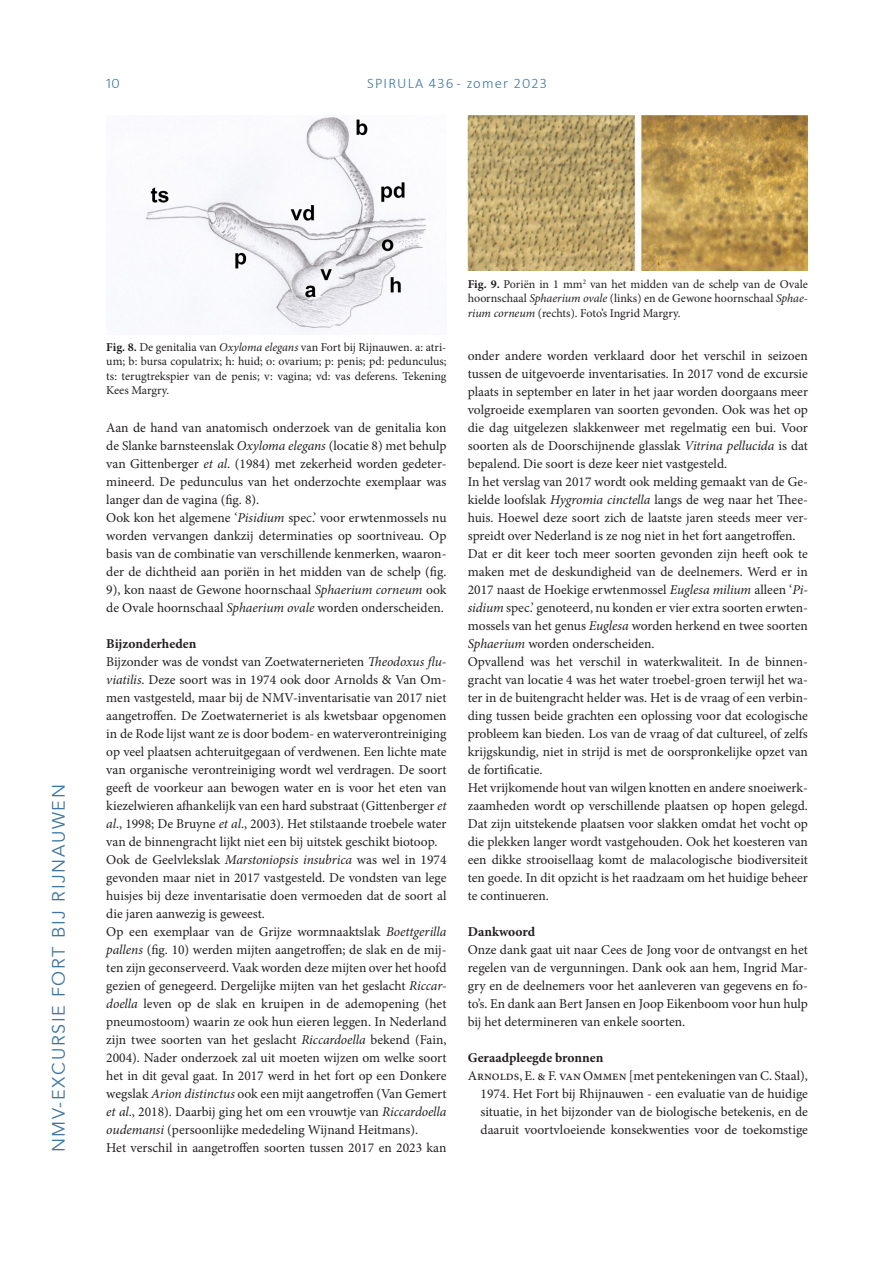
<style>
.page{position:relative;width:893px;height:1263px;background:#fff}
.page>*{position:absolute;margin:0;border:0;box-sizing:border-box;transform-origin:0 0}
.t1{font:18px "Avenir";letter-spacing:.09em;color:#3d76a1}
.t2{font:300 14.7px "Calibri";letter-spacing:.08em;color:#3d76a1}
.t3{font:13.5px/18px "Minion Pro";color:#231f20}
.t4{font:700 13.5px "Minion Pro";color:#231f20}
.t5{font:12px/14.4px "Minion Pro";letter-spacing:-.01em;color:#231f20;text-align:justify}
.s1{font-weight:700}
.s2{font-style:italic}
</style>
<div class="page">
<img style="left:145px;top:117px;width:281px;height:215px">
<img style="left:468px;top:115px;width:340px;height:155px">
<p class="t2" style="left:106px;top:74px;width:15px">10</p>
<p class="t2" style="left:367px;top:74px;width:181px">SPIRULA 436 - zomer 2023</p>
<h1 class="t1" style="left:48px;top:1152px;width:370px;rotate:-90deg">NMV-EXCURSIE FORT BIJ RIJNAUWEN</h1>
<p class="t5" style="left:106px;top:340px;width:342px"><span class="s1">Fig. 8.</span> De genitalia van <span class="s2">Oxyloma elegans</span> van Fort bij Rijnauwen. a: atri&shy;um; b: bursa copulatrix; h: huid; o: ovarium; p: penis; pd: pedunculus; ts: terugtrekspier van de penis; v: vagina; vd: vas deferens. Tekening Kees Margry.</p>
<p class="t3" style="left:106px;top:419px;width:342px">Aan de hand van anatomisch onderzoek van de genitalia kon de Slanke barnsteenslak <span class="s2">Oxyloma elegans</span> (locatie 8) met behulp van Gittenberger <span class="s2">et al</span>. (1984) met zekerheid worden gedeter&shy;mineerd. De pedunculus van het onderzochte exemplaar was langer dan de vagina (fig. 8).<br>Ook kon het algemene ‘<span class="s2">Pisidium</span> spec.’ voor erwtenmossels nu worden vervangen dankzij determinaties op soortniveau. Op basis van de combinatie van verschillende kenmerken, waaron&shy;der de dichtheid aan poriën in het midden van de schelp (fig.<br>9), kon naast de Gewone hoornschaal <span class="s2">Sphaerium corneum</span> ook de Ovale hoornschaal <span class="s2">Sphaerium ovale</span> worden onderscheiden.</p>
<p class="t3" style="left:106px;top:635px;width:342px"><span class="s1">Bijzonderheden<br></span>Bijzonder was de vondst van Zoetwaternerieten <span class="s2">Theodoxus flu&shy;viatilis</span>. Deze soort was in 1974 ook door Arnolds &amp; Van Om&shy;men vastgesteld, maar bij de NMV-inventarisatie van 2017 niet aangetroffen. De Zoetwaterneriet is als kwetsbaar opgenomen in de Rode lijst want ze is door bodem- en waterverontreiniging op veel plaatsen achteruitgegaan of verdwenen. Een lichte mate van organische verontreiniging wordt wel verdragen. De soort geeft de voorkeur aan bewogen water en is voor het eten van kiezelwieren afhankelijk van een hard substraat (Gittenberger <span class="s2">et al</span>., 1998; De Bruyne <span class="s2">et al</span>., 2003). Het stilstaande troebele water van de binnengracht lijkt niet een bij uitstek geschikt biotoop.<br>Ook de Geelvlekslak <span class="s2">Marstoniopsis insubrica</span> was wel in 1974 gevonden maar niet in 2017 vastgesteld. De vondsten van lege huisjes bij deze inventarisatie doen vermoeden dat de soort al die jaren aanwezig is geweest.<br>Op een exemplaar van de Grijze wormnaaktslak <span class="s2">Boettgerilla pallens</span> (fig. 10) werden mijten aangetroffen; de slak en de mij&shy;ten zijn geconserveerd. Vaak worden deze mijten over het hoofd gezien of genegeerd. Dergelijke mijten van het geslacht <span class="s2">Riccar&shy;doella</span> leven op de slak en kruipen in de ademopening (het pneumostoom) waarin ze ook hun eieren leggen. In Nederland zijn twee soorten van het geslacht <span class="s2">Riccardoella</span> bekend (Fain, 2004). Nader onderzoek zal uit moeten wijzen om welke soort het in dit geval gaat. In 2017 werd in het fort op een Donkere wegslak <span class="s2">Arion distinctus</span> ook een mijt aangetroffen (Van Gemert <span class="s2">et al</span>., 2018). Daarbij ging het om een vrouwtje van <span class="s2">Riccardoella oudemansi</span> (persoonlijke mededeling Wijnand Heitmans).<br>Het verschil in aangetroffen soorten tussen 2017 en 2023 kan</p>
<p class="t5" style="left:468px;top:277px;width:342px"><span class="s1">Fig. 9.</span> Poriën in 1 mm<sup>2</sup> van het midden van de schelp van de Ovale hoornschaal <span class="s2">Sphaerium ovale</span> (links) en de Gewone hoornschaal <span class="s2">Sphae&shy;rium corneum</span> (rechts). Foto’s Ingrid Margry.</p>
<p class="t3" style="left:468px;top:347px;width:342px">onder andere worden verklaard door het verschil in seizoen tussen de uitgevoerde inventarisaties. In 2017 vond de excursie plaats in september en later in het jaar worden doorgaans meer volgroeide exemplaren van soorten gevonden. Ook was het op die dag uitgelezen slakkenweer met regelmatig een bui. Voor soorten als de Doorschijnende glasslak <span class="s2">Vitrina pellucida</span> is dat bepalend. Die soort is deze keer niet vastgesteld.<br>In het verslag van 2017 wordt ook melding gemaakt van de Ge&shy;kielde loofslak <span class="s2">Hygromia cinctella</span> langs de weg naar het Thee&shy;huis. Hoewel deze soort zich de laatste jaren steeds meer ver&shy;spreidt over Nederland is ze nog niet in het fort aangetroffen.<br>Dat er dit keer toch meer soorten gevonden zijn heeft ook te maken met de deskundigheid van de deelnemers. Werd er in 2017 naast de Hoekige erwtenmossel <span class="s2">Euglesa milium</span> alleen ‘<span class="s2">Pi&shy;sidium</span> spec.’ genoteerd, nu konden er vier extra soorten erwten&shy;mossels van het genus <span class="s2">Euglesa</span> worden herkend en twee soorten <span class="s2">Sphaerium</span> worden onderscheiden.<br>Opvallend was het verschil in waterkwaliteit. In de binnen&shy;gracht van locatie 4 was het water troebel-groen terwijl het wa&shy;ter in de buitengracht helder was. Het is de vraag of een verbin&shy;ding tussen beide grachten een oplossing voor dat ecologische probleem kan bieden. Los van de vraag of dat cultureel, of zelfs krijgskundig, niet in strijd is met de oorspronkelijke opzet van de fortificatie.<br>Het vrijkomende hout van wilgen knotten en andere snoeiwerk&shy;zaamheden wordt op verschillende plaatsen op hopen gelegd.<br>Dat zijn uitstekende plaatsen voor slakken omdat het vocht op die plekken langer wordt vastgehouden. Ook het koesteren van een dikke strooisellaag komt de malacologische biodiversiteit ten goede. In dit opzicht is het raadzaam om het huidige beheer te continueren.</p>
<p class="t4" style="left:468px;top:922px;width:69px">Dankwoord</p>
<p class="t3" style="left:468px;top:940px;width:342px;text-align:justify">Onze dank gaat uit naar Cees de Jong voor de ontvangst en het regelen van de vergunningen. Dank ook aan hem, Ingrid Mar&shy;gry en de deelnemers voor het aanleveren van gegevens en fo&shy;to’s. En dank aan Bert Jansen en Joop Eikenboom voor hun hulp bij het determineren van enkele soorten.</p>
<p class="t4" style="left:468px;top:1048px;width:137px">Geraadpleegde bronnen</p>
<p class="t3" style="left:480px;top:1066px;width:329px;text-align:justify;text-indent:-13px">Arnolds, E. &amp; F. van Ommen [met pentekeningen van C. Staal), 1974. Het Fort bij Rhijnauwen - een evaluatie van de huidige situatie, in het bijzonder van de biologische betekenis, en de daaruit voortvloeiende konsekwenties voor de toekomstige</p>
</div>
